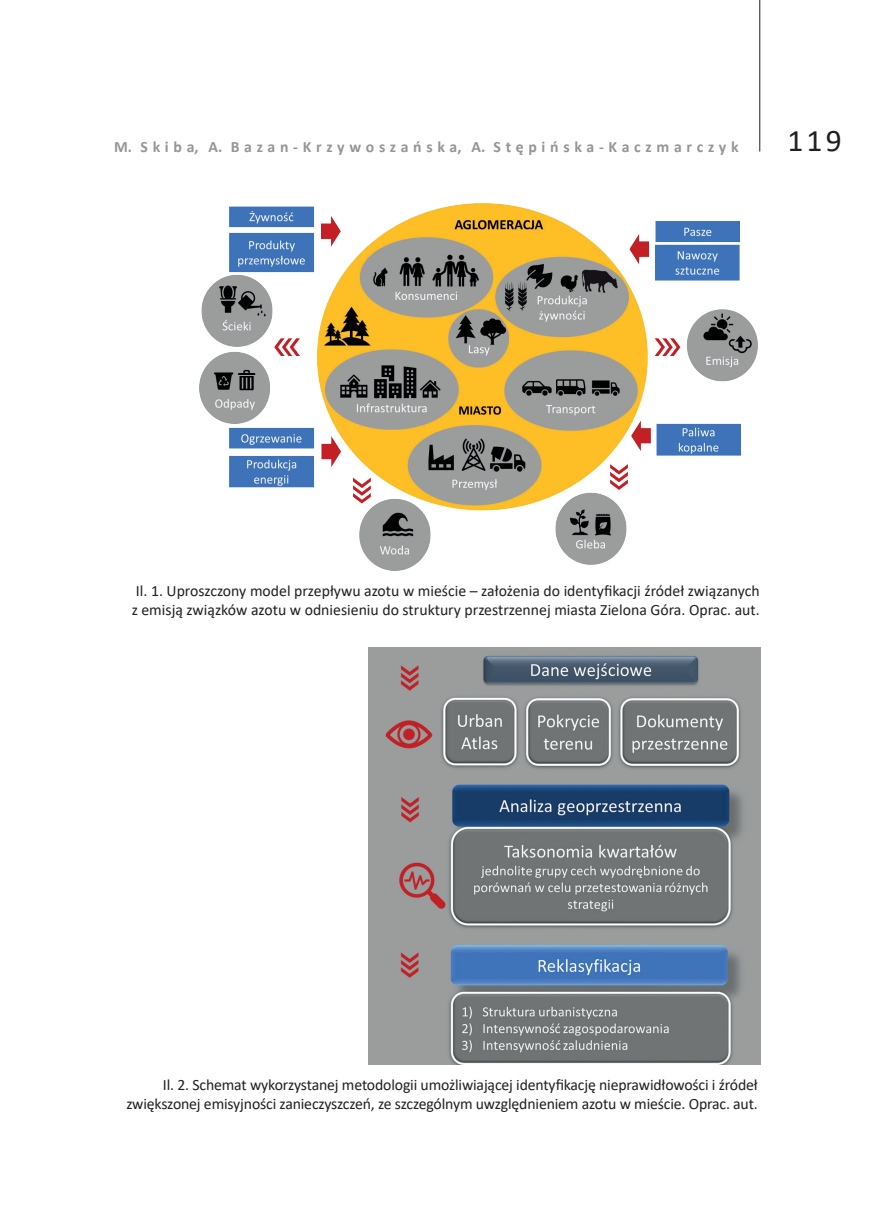
<style>
.page{position:relative;width:874px;height:1221px;background:#fff}
.page>*{position:absolute;margin:0;border:0;box-sizing:border-box;transform-origin:0 0}
.t1{font:31.5px "Calibri";color:#231f20}
.t2{font:15.75px/19.2px "Calibri";letter-spacing:-.01em;color:#231f20;text-align:right}
.t3{font:700 15.75px "Calibri";letter-spacing:.3em;color:#939598}
</style>
<div class="page">
<hr style="left:759px;top:0;width:1px;height:151px;background:#231f20">
<img style="left:199px;top:203px;width:558px;height:367px">
<img style="left:368px;top:647px;width:391px;height:417px">
<p class="t3" style="left:114px;top:135px;width:625px">M. Skiba, A. Bazan-Krzywoszańska, A. Stępińska-Kaczmarczyk</p>
<h1 class="t1" style="left:787px;top:119px;width:56px">119</h1>
<p class="t2" style="left:132px;top:580px;width:629px;text-align:left">Il. 1. Uproszczony model przepływu azotu w mieście – założenia do identyfikacji źródeł związanych z emisją związków azotu w odniesieniu do struktury przestrzennej miasta Zielona Góra. Oprac. aut.</p>
<p class="t2" style="left:126px;top:1074px;width:632px">Il. 2. Schemat wykorzystanej metodologii umożliwiającej identyfikację nieprawidłowości i źródeł zwiększonej emisyjności zanieczyszczeń, ze szczególnym uwzględnieniem azotu w mieście. Oprac. aut.</p>
</div>
